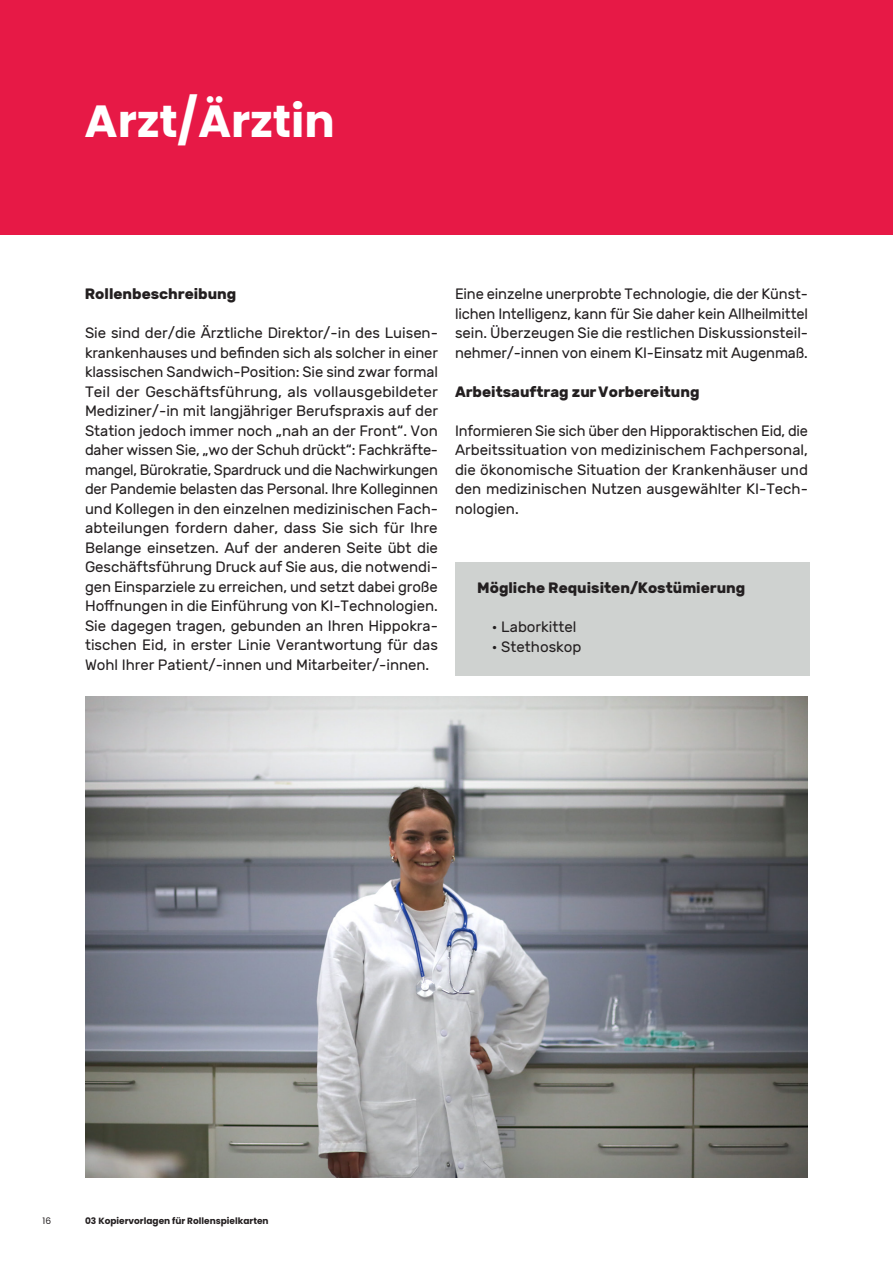
<style>
.page{position:relative;width:893px;height:1263px;background:#fff}
.page>*{position:absolute;margin:0;border:0;box-sizing:border-box;transform-origin:0 0}
.Paragraph_Style_schwarz{font:700 45px "Poppins";color:#fff}
.Paragraph_Style_schwarz-2{font:15px/19.5px "Rubik";letter-spacing:-.005em;color:#231f20;text-align:justify}
.Paragraph_Style_schwarz-3{font:700 15px "Rubik";color:#231f20}
.Paragraph_Style_schwarz-4{font:700 9px "Poppins";color:#231f20}
.Paragraph_Style_schwarz-5{font:9px "Poppins";color:#231f20}
</style>
<div class="page">
<div style="left:0;top:0;width:893px;height:234px;background:#e71946"></div>
<div style="left:455px;top:563px;width:354px;height:113px;background:#cfd2d0"></div>
<img style="left:85px;top:696px;width:723px;height:481px">
<p class="Paragraph_Style_schwarz" style="left:85px;top:95px;width:252px">Arzt/Ärztin</p>
<p class="Paragraph_Style_schwarz-3" style="left:85px;top:285px;width:153px">Rollenbeschreibung</p>
<p class="Paragraph_Style_schwarz-2" style="left:85px;top:324px;width:355px">Sie sind der/die Ärztliche Direktor/-in des Luisen&shy;krankenhauses und befinden sich als solcher in einer klassischen Sandwich-Position: Sie sind zwar formal Teil der Geschäftsführung, als vollausgebildeter Mediziner/-in mit langjähriger Berufspraxis auf der Station jedoch immer noch „nah an der Front“. Von daher wissen Sie, „wo der Schuh drückt“: Fachkräfte&shy;mangel, Bürokratie, Spardruck und die Nachwirkungen der Pandemie belasten das Personal. Ihre Kolleginnen und Kollegen in den einzelnen medizinischen Fach&shy;abteilungen fordern daher, dass Sie sich für Ihre Belange einsetzen. Auf der anderen Seite übt die Geschäftsführung Druck auf Sie aus, die notwendi&shy;gen Einsparziele zu erreichen, und setzt dabei große Hoffnungen in die Einführung von KI-Technologien.<br>Sie dagegen tragen, gebunden an Ihren Hippokra&shy;tischen Eid, in erster Linie Verantwortung für das Wohl Ihrer Patient/-innen und Mitarbeiter/-innen.</p>
<p class="Paragraph_Style_schwarz-2" style="left:455px;top:285px;width:354px">Eine einzelne unerprobte Technologie, die der Künst&shy;lichen Intelligenz, kann für Sie daher kein Allheilmittel sein. Überzeugen Sie die restlichen Diskussionsteil&shy;nehmer/-innen von einem KI-Einsatz mit Augenmaß.</p>
<p class="Paragraph_Style_schwarz-3" style="left:455px;top:383px;width:246px">Arbeitsauftrag zur Vorbereitung</p>
<p class="Paragraph_Style_schwarz-2" style="left:455px;top:421px;width:354px">Informieren Sie sich über den Hipporaktischen Eid, die Arbeitssituation von medizinischem Fachpersonal, die ökonomische Situation der Krankenhäuser und den medizinischen Nutzen ausgewählter KI-Tech&shy;nologien.</p>
<p class="Paragraph_Style_schwarz-3" style="left:477px;top:579px;width:270px">Mögliche Requisiten/Kostümierung</p>
<p class="Paragraph_Style_schwarz-2" style="left:492px;top:618px;width:86px">• Laborkittel</p>
<p class="Paragraph_Style_schwarz-2" style="left:492px;top:637px;width:91px">• Stethoskop</p>
<p class="Paragraph_Style_schwarz-5" style="left:43px;top:1215px;width:10px">16</p>
<p class="Paragraph_Style_schwarz-4" style="left:85px;top:1215px;width:185px">03 Kopiervorlagen für Rollenspielkarten</p>
</div>
